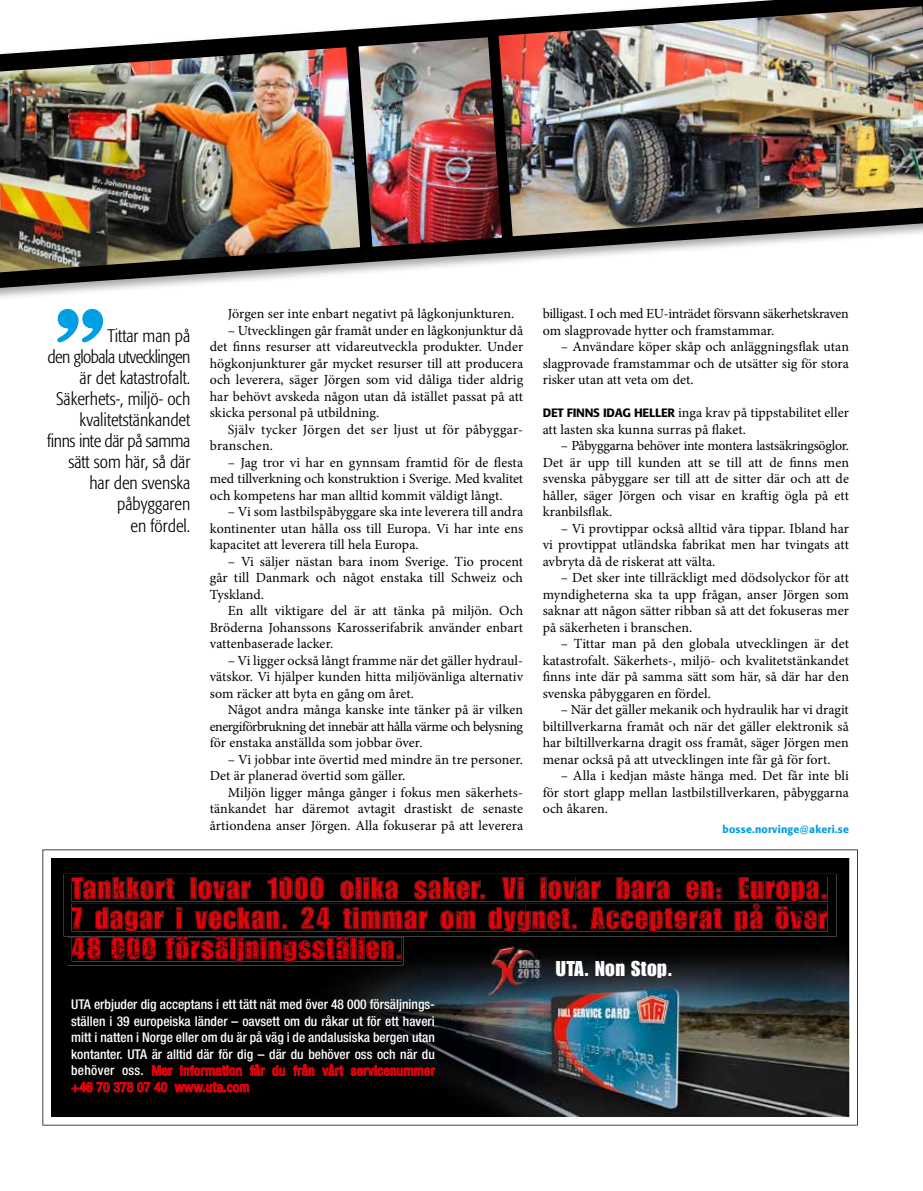
<style>
.page{position:relative;width:923px;height:1191px;background:#fff}
.page>*{position:absolute;margin:0;border:0;box-sizing:border-box;transform-origin:0 0}
.t1{font:30px "Impact";letter-spacing:.04em;color:#e3000b}
.t2{font:21px "Impact";letter-spacing:.02em;color:#fff}
.t3{font:300 18px/21px "Formata OT Condenced";color:#000;text-align:right}
.t4{font:13.95px/16.5px "Minion Pro";color:#000;text-align:justify}
.t5{font:500 condensed 13.5px/16.5px "Helvetica Neue";letter-spacing:.02em;color:#fff;text-align:justify}
.t6{font:500 10.5px "Formata OT";letter-spacing:.02em;color:#009ee3}
.s1{font-family:"Formata OT";font-weight:500;font-size:12px}
.s2{color:#701106}
.s3{color:#a7110c}
.s4{color:#e3000b}
</style>
<div class="page">
<svg style="left:42px;top:849px;width:815px;height:276px"></svg>
<img style="left:51px;top:858px;width:798px;height:259px">
<img style="left:482px;top:961px;width:66px;height:38px">
<svg style="left:272px;top:1065px;width:13px;height:11px"></svg>
<svg style="left:293px;top:1064px;width:22px;height:12px"></svg>
<svg style="left:322px;top:1064px;width:22px;height:16px"></svg>
<svg style="left:351px;top:1065px;width:84px;height:15px"></svg>
<svg style="left:71px;top:1062px;width:194px;height:35px;background:#310002"></svg>
<div style="left:64px;top:874px;width:772px;height:62px;background:#000"></div>
<svg style="left:71px;top:876px;width:757px;height:85px;background:#33090a"></svg>
<img style="left:734px;top:903px;width:94px;height:28px">
<img style="left:72px;top:904px;width:755px;height:27px">
<img style="left:72px;top:907px;width:453px;height:24px">
<img style="left:562px;top:929px;width:254px;height:2px">
<img style="left:72px;top:906px;width:430px;height:23px">
<img style="left:561px;top:904px;width:266px;height:25px">
<img style="left:72px;top:936px;width:329px;height:1px">
<img style="left:68px;top:937px;width:335px;height:28px">
<img style="left:72px;top:950px;width:329px;height:11px">
<img style="left:72px;top:937px;width:292px;height:22px">
<svg style="left:0;top:0;width:923px;height:288px"></svg>
<img style="left:0;top:47px;width:360px;height:225px">
<img style="left:498px;top:6px;width:425px;height:230px">
<img style="left:358px;top:37px;width:144px;height:210px">
<svg style="left:57px;top:309px;width:46px;height:33px"></svg>
<p class="t3" style="left:47px;top:326px;width:145px">Tittar man på<br>den globala utvecklingen är det katastrofalt.<br>Säkerhets-, miljö- och kvalitetstänkandet finns inte där på samma sätt som här, så där har den svenska påbyggaren<br>en fördel.</p>
<p class="t4" style="left:228px;top:305px;width:288px">Jörgen ser inte enbart negativt på lågkonjunkturen.</p>
<p class="t4" style="left:210px;top:322px;width:315px;text-indent:18px">– Utvecklingen går framåt under en lågkonjunktur då det finns resurser att vidareutveckla produkter. Under högkonjunkturer går mycket resurser till att producera och leverera, säger Jörgen som vid dåliga tider aldrig har behövt avskeda någon utan då istället passat på att skicka personal på utbildning.</p>
<p class="t4" style="left:210px;top:421px;width:315px;text-indent:18px">Själv tycker Jörgen det ser ljust ut för påbyggar&shy;branschen.</p>
<p class="t4" style="left:210px;top:454px;width:315px;text-indent:18px">– Jag tror vi har en gynnsam framtid för de flesta med tillverkning och konstruktion i Sverige. Med kvalitet och kompetens har man alltid kommit väldigt långt.</p>
<p class="t4" style="left:210px;top:503px;width:315px;text-indent:18px">– Vi som lastbilspåbyggare ska inte leverera till andra kontinenter utan hålla oss till Europa. Vi har inte ens kapacitet att leverera till hela Europa.</p>
<p class="t4" style="left:210px;top:553px;width:315px;text-indent:18px">– Vi säljer nästan bara inom Sverige. Tio procent går till Danmark och något enstaka till Schweiz och Tyskland.</p>
<p class="t4" style="left:210px;top:602px;width:315px;text-indent:18px">En allt viktigare del är att tänka på miljön. Och Bröderna Johanssons Karosserifabrik använder enbart vattenbaserade lacker.</p>
<p class="t4" style="left:210px;top:652px;width:315px;text-indent:18px">– Vi ligger också långt framme när det gäller hydraul&shy;vätskor. Vi hjälper kunden hitta miljövänliga alternativ som räcker att byta en gång om året.</p>
<p class="t4" style="left:210px;top:701px;width:315px;text-indent:18px">Något andra många kanske inte tänker på är vilken energiförbrukning det innebär att hålla värme och belysning för enstaka anställda som jobbar över.</p>
<p class="t4" style="left:210px;top:751px;width:315px;text-indent:18px">– Vi jobbar inte övertid med mindre än tre personer.<br>Det är planerad övertid som gäller.</p>
<p class="t4" style="left:210px;top:784px;width:315px;text-indent:18px">Miljön ligger många gånger i fokus men säkerhets&shy;tänkandet har däremot avtagit drastiskt de senaste årtiondena anser Jörgen. Alla fokuserar på att leverera</p>
<p class="t4" style="left:543px;top:305px;width:308px">billigast. I och med EU-inträdet försvann säkerhetskraven om slagprovade hytter och framstammar.</p>
<p class="t4" style="left:543px;top:338px;width:308px;text-indent:18px">– Användare köper skåp och anläggningsflak utan slagprovade framstammar och de utsätter sig för stora risker utan att veta om det.</p>
<p class="t4" style="left:543px;top:404px;width:308px"><span class="s1">det finns idag heller</span> inga krav på tippstabilitet eller att lasten ska kunna surras på flaket.</p>
<p class="t4" style="left:543px;top:437px;width:308px;text-indent:18px">– Påbyggarna behöver inte montera lastsäkringsöglor.<br>Det är upp till kunden att se till att de finns men svenska påbyggare ser till att de sitter där och att de håller, säger Jörgen och visar en kraftig ögla på ett kranbilsflak.</p>
<p class="t4" style="left:543px;top:520px;width:308px;text-indent:18px">– Vi provtippar också alltid våra tippar. Ibland har vi provtippat utländska fabrikat men har tvingats att avbryta då de riskerat att välta.</p>
<p class="t4" style="left:543px;top:569px;width:308px;text-indent:18px">– Det sker inte tillräckligt med dödsolyckor för att myndigheterna ska ta upp frågan, anser Jörgen som saknar att någon sätter ribban så att det fokuseras mer på säkerheten i branschen.</p>
<p class="t4" style="left:543px;top:635px;width:308px;text-indent:18px">– Tittar man på den globala utvecklingen är det katastrofalt. Säkerhets-, miljö- och kvalitetstänkandet finns inte där på samma sätt som här, så där har den svenska påbyggaren en fördel.</p>
<p class="t4" style="left:543px;top:701px;width:308px;text-indent:18px">– När det gäller mekanik och hydraulik har vi dragit biltillverkarna framåt och när det gäller elektronik så har biltillverkarna dragit oss framåt, säger Jörgen men menar också på att utvecklingen inte får gå för fort.</p>
<p class="t4" style="left:543px;top:767px;width:308px;text-indent:18px">– Alla i kedjan måste hänga med. Det får inte bli för stort glapp mellan lastbilstillverkaren, påbyggarna och åkaren.</p>
<p class="t6" style="left:722px;top:822px;width:128px">bosse.norvinge@akeri.se</p>
<h1 class="t1" style="left:71px;top:930px;width:333px">48 000 försäl<span class="s2">j</span><span class="s3">n</span>ingss<span class="s2">t</span>äll<span class="s2">e</span>n.</h1>
<p class="t5" style="left:71px;top:996px;width:365px">UTA erbjuder dig acceptans i ett tätt nät med över 48 000 försäljnings&shy;ställen i 39 europeiska länder – oavsett om du råkar ut för ett haveri mitt i natten i Norge eller om du är på väg i de andalusiska bergen utan kontanter. UTA är alltid där för dig – där du behöver oss och när du behöver oss. <span class="s4">Mer information får du från vårt servicenummer +46 70 378 07 40 www.uta.com</span></p>
<h2 class="t2" style="left:556px;top:956px;width:118px">UTA. Non Stop.</h2>
</div>
